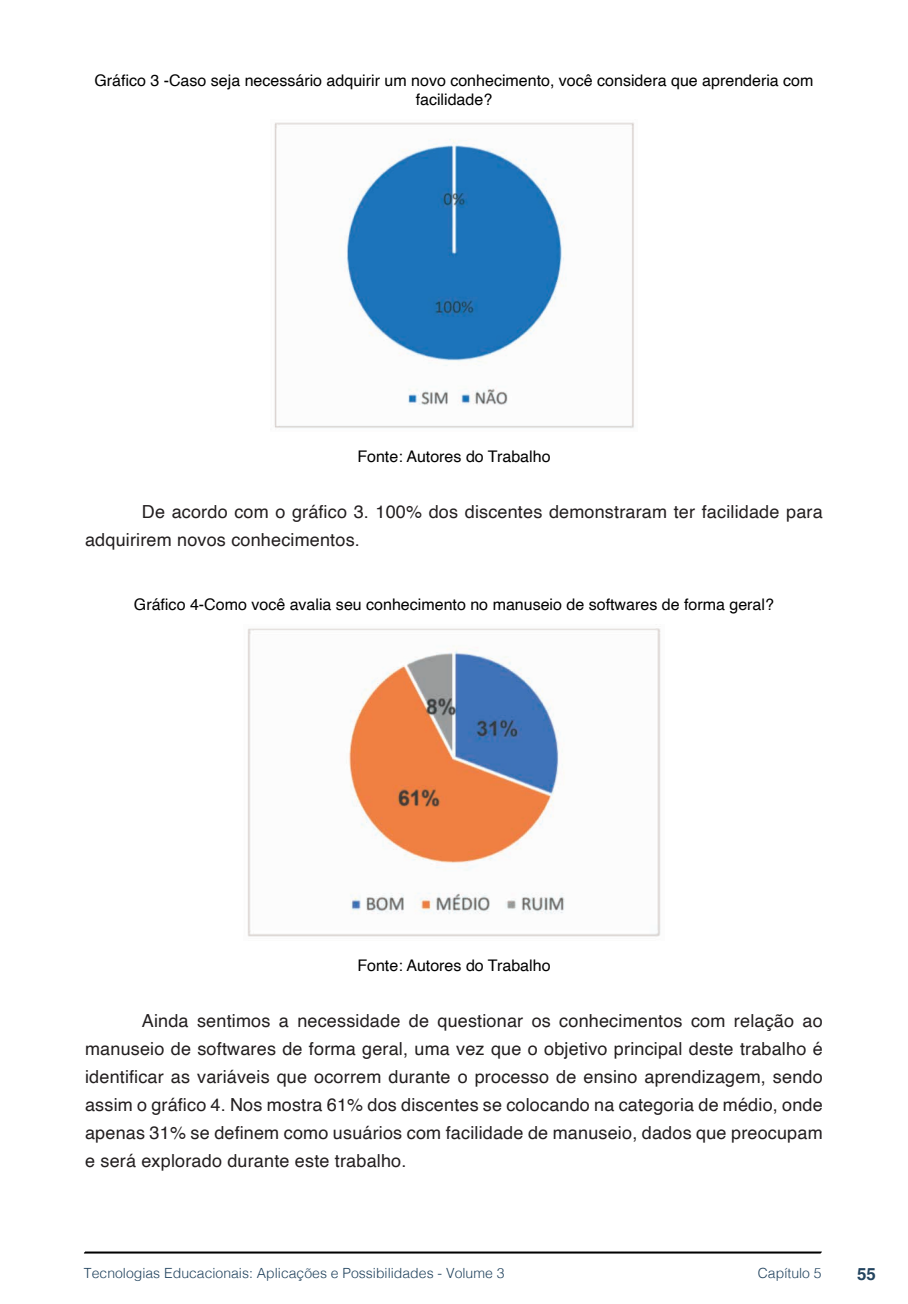
<style>
.page{position:relative;width:908px;height:1304px;background:#fff}
.page>*{position:absolute;margin:0;border:0;box-sizing:border-box;transform-origin:0 0}
.t1{font:18px/28px "Helvetica";letter-spacing:.01em;color:#231f20}
.t2{font:700 16.8px "Helvetica";color:#23445f}
.t3{font:16px/19.2px "Helvetica";color:#000;text-align:center}
.t4{font:300 14px "Helvetica";color:#23445f}
</style>
<div class="page">
<svg style="left:84px;top:1251px;width:737px;height:3px;background:#515151"></svg>
<img style="left:274px;top:122px;width:360px;height:306px">
<img style="left:248px;top:628px;width:413px;height:309px">
<p class="t3" style="left:94px;top:71px;width:720px">Gráfico 3 -Caso seja necessário adquirir um novo conhecimento, você considera que aprenderia com facilidade?</p>
<p class="t3" style="left:357px;top:447px;width:195px">Fonte: Autores do Trabalho</p>
<p class="t1" style="left:85px;top:498px;width:738px;text-indent:57px">De acordo com o gráfico 3. 100% dos discentes demonstraram ter facilidade para adquirirem novos conhecimentos.</p>
<p class="t3" style="left:134px;top:596px;width:641px">Gráfico 4-Como você avalia seu conhecimento no manuseio de softwares de forma geral?</p>
<p class="t3" style="left:357px;top:956px;width:195px">Fonte: Autores do Trabalho</p>
<p class="t1" style="left:85px;top:1007px;width:738px;text-align:justify;text-indent:57px">Ainda sentimos a necessidade de questionar os conhecimentos com relação ao manuseio de softwares de forma geral, uma vez que o objetivo principal deste trabalho é identificar as variáveis que ocorrem durante o processo de ensino aprendizagem, sendo assim o gráfico 4. Nos mostra 61% dos discentes se colocando na categoria de médio, onde apenas 31% se definem como usuários com facilidade de manuseio, dados que preocupam e será explorado durante este trabalho.</p>
<p class="t4" style="left:84px;top:1261px;width:422px">Tecnologias Educacionais: Aplicações e Possibilidades - Volume 3</p>
<p class="t4" style="left:757px;top:1261px;width:65px">Capítulo 5</p>
<p class="t2" style="left:856px;top:1264px;width:20px">55</p>
</div>
